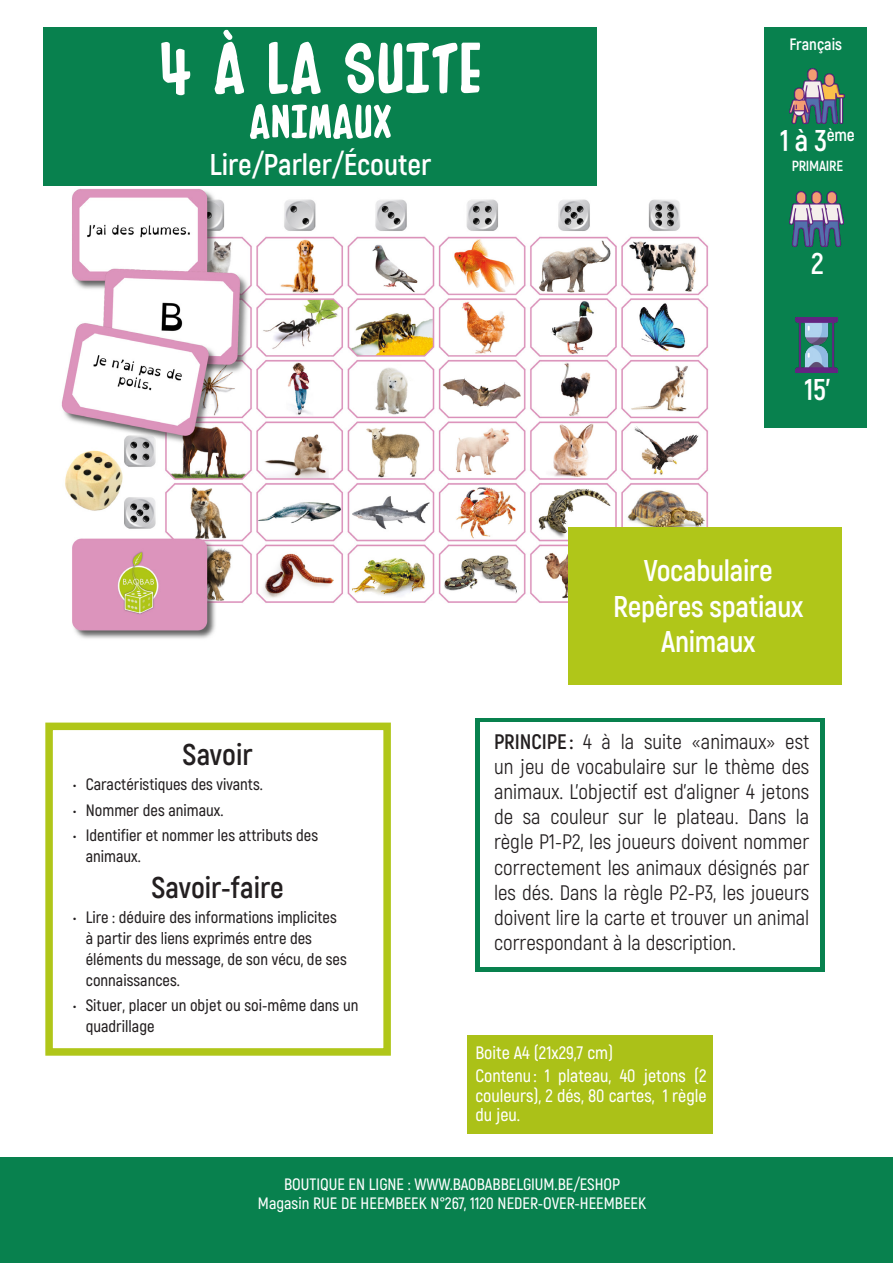
<style>
.page{position:relative;width:893px;height:1263px;background:#fff}
.page>*{position:absolute;margin:0;border:0;box-sizing:border-box;transform-origin:0 0}
.titre{font:85.5px "In House Edition";color:#fff}
.titre-2{font:57px "In House Edition";color:#fff}
.information_jeux{font:700 30px "Akrobat";letter-spacing:-.01em;color:#fff}
.sous-titre{font:700 30px "Akrobat";color:#fff}
.sous-titre-2{font:700 30px "Akrobat";color:#231f20}
.Paragraphe_texte{font:21px/25.2px "Akrobat";color:#231f20;text-align:justify}
.annotation{font:600 18px/19.5px "Akrobat";color:#fff;text-align:justify}
.t1{font:600 16.5px/21px "Akrobat";color:#231f20}
.t2{font:600 16.5px/19.2px "Akrobat";color:#fff;text-align:center}
.discipline{font:700 16.5px "Akrobat";color:#fff}
.information_jeux-2{font:700 14.7px "Akrobat";letter-spacing:-.015em;color:#fff}
.s1{font-weight:700}
</style>
<div class="page">
<img style="left:55px;top:184px;width:654px;height:469px">
<div style="left:475px;top:718px;width:350px;height:253px;background:#08814e"></div>
<div style="left:764px;top:27px;width:103px;height:400px;background:#08814e"></div>
<div style="left:0;top:1157px;width:893px;height:106px;background:#08814e"></div>
<div style="left:43px;top:27px;width:553px;height:158px;background:#08814e"></div>
<div style="left:569px;top:527px;width:273px;height:157px;background:#b0c619"></div>
<div style="left:45px;top:722px;width:346px;height:334px;border:8px solid #b0c619"></div>
<div style="left:480px;top:722px;width:340px;height:245px;background:#fff"></div>
<div style="left:468px;top:1036px;width:245px;height:98px;background:#abc118"></div>
<img style="left:789px;top:68px;width:55px;height:56px">
<img style="left:789px;top:191px;width:55px;height:56px">
<img style="left:796px;top:317px;width:41px;height:56px">
<p class="titre" style="left:159px;top:29px;width:324px">4 À LA SUITE</p>
<p class="titre-2" style="left:249px;top:96px;width:145px">ANIMAUX</p>
<p class="sous-titre" style="left:210px;top:146px;width:223px">Lire/Parler/Écouter</p>
<p class="discipline" style="left:789px;top:34px;width:54px">Français</p>
<p class="information_jeux" style="left:780px;top:122px;width:76px">1 à 3<sup>ème</sup></p>
<p class="information_jeux-2" style="left:792px;top:156px;width:53px">PRIMAIRE</p>
<p class="information_jeux" style="left:811px;top:245px;width:14px">2</p>
<p class="information_jeux" style="left:805px;top:371px;width:27px">15’</p>
<p class="sous-titre-2" style="left:183px;top:736px;width:71px">Savoir</p>
<p class="t1" style="left:73px;top:774px;width:191px">• Caractéristiques des vivants.</p>
<p class="t1" style="left:73px;top:799px;width:152px">• Nommer des animaux.</p>
<p class="t1" style="left:86px;top:825px;width:234px;text-indent:-13px">• Identifier et nommer les attributs des animaux.</p>
<p class="sous-titre-2" style="left:151px;top:869px;width:134px">Savoir-faire</p>
<p class="t1" style="left:86px;top:907px;width:262px;text-indent:-13px">• Lire : déduire des informations implicites à partir des liens exprimés entre des éléments du message, de son vécu, de ses connaissances.</p>
<p class="t1" style="left:86px;top:995px;width:274px;text-indent:-13px">• Situer, placer un objet ou soi-même dans un quadrillage</p>
<p class="information_jeux" style="left:644px;top:552px;width:130px">Vocabulaire</p>
<p class="information_jeux" style="left:613px;top:587px;width:192px">Repères spatiaux</p>
<p class="information_jeux" style="left:661px;top:623px;width:96px">Animaux</p>
<p class="Paragraphe_texte" style="left:494px;top:729px;width:317px"><span class="s1">PRINCIPE :</span> 4 à la suite «animaux» est un jeu de vocabulaire sur le thème des animaux. L’objectif est d’aligner 4 jetons de sa couleur sur le plateau. Dans la règle P1-P2, les joueurs doivent nommer correctement les animaux désignés par les dés. Dans la règle P2-P3, les joueurs doivent lire la carte et trouver un animal correspondant à la description.</p>
<p class="annotation" style="left:475px;top:1043px;width:139px">Boite A4 (21x29,7 cm)</p>
<p class="annotation" style="left:475px;top:1066px;width:233px">Contenu : 1 plateau, 40 jetons (2 couleurs), 2 dés, 80 cartes, 1 règle du jeu.</p>
<p class="t2" style="left:258px;top:1175px;width:390px">BOUTIQUE EN LIGNE : WWW.BAOBABBELGIUM.BE/ESHOP<br>Magasin RUE DE HEEMBEEK N°267, 1120 NEDER-OVER-HEEMBEEK</p>
</div>
